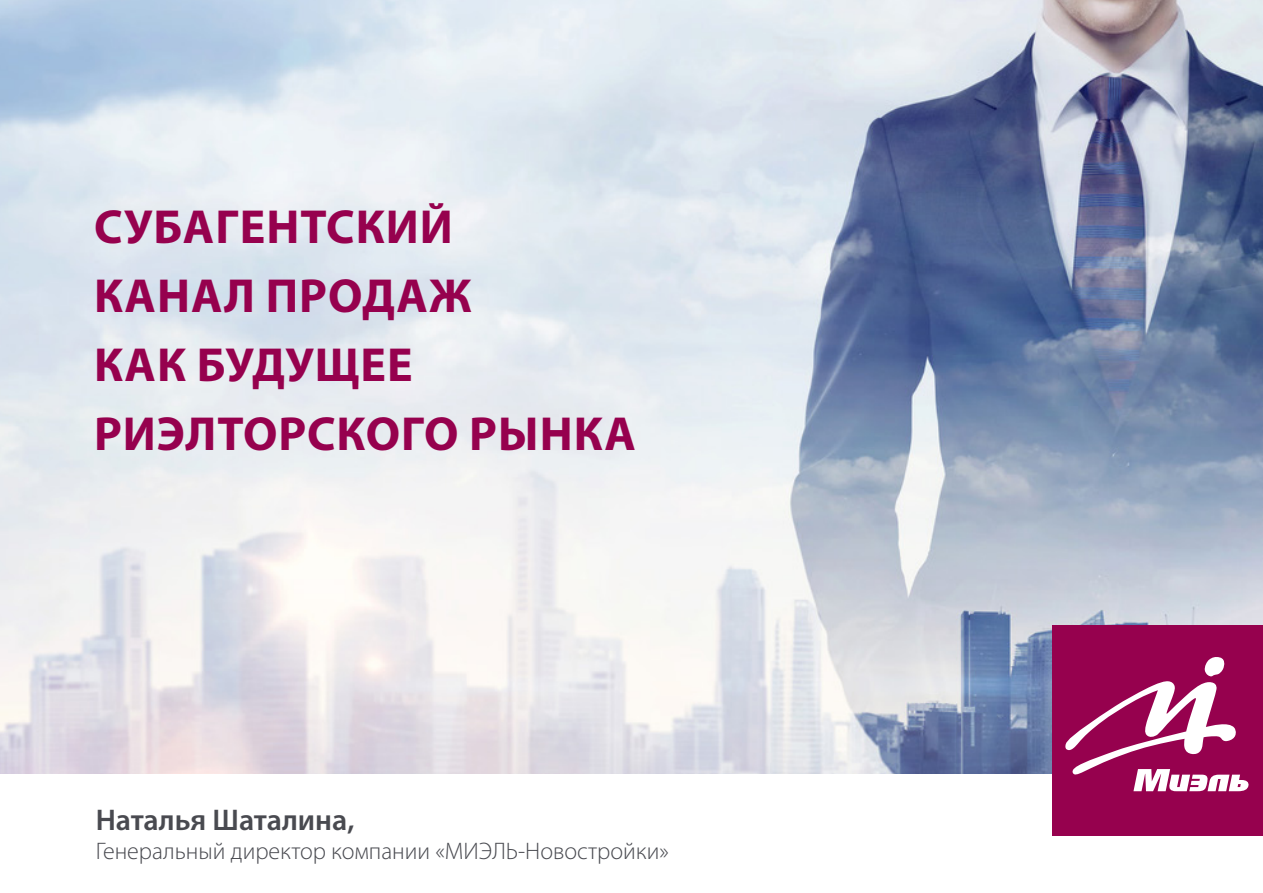
<style>
.page{position:relative;width:1263px;height:893px;background:#fff}
.page>*{position:absolute;margin:0;border:0;box-sizing:border-box;transform-origin:0 0}
.t1{font:700 48px/69px "Myriad Pro";letter-spacing:.02em;color:#96014e}
.t2{font:600 30px "Myriad Pro";color:#494a50}
.t3{font:300 24px "Myriad Pro";color:#494a50}
</style>
<div class="page">
<img style="left:0;top:0;width:1262px;height:774px">
<div style="left:1052px;top:625px;width:211px;height:211px;background:#96014e"></div>
<svg style="left:1065px;top:657px;width:184px;height:134px"></svg>
<p class="t1" style="left:94px;top:191px;width:543px">СУБАГЕНТСКИЙ<br>КАНАЛ ПРОДАЖ<br>КАК БУДУЩЕЕ<br>РИЭЛТОРСКОГО РЫНКА</p>
<p class="t2" style="left:96px;top:801px;width:260px">Наталья Шаталина,</p>
<p class="t3" style="left:96px;top:836px;width:575px">Генеральный директор компании «МИЭЛЬ-Новостройки»</p>
</div>
